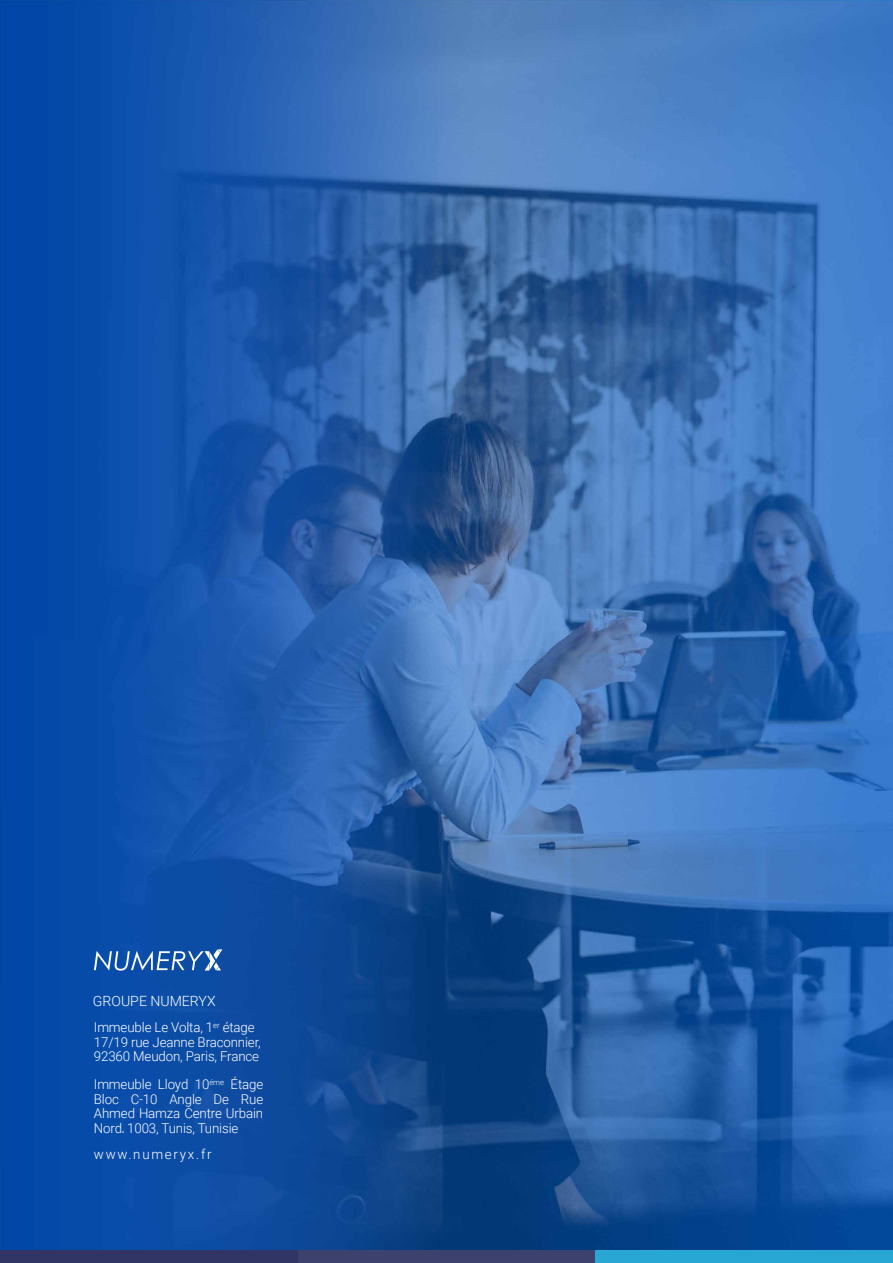
<style>
.page{position:relative;width:893px;height:1263px;background:#fff}
.page>*{position:absolute;margin:0;border:0;box-sizing:border-box;transform-origin:0 0}
.t1{font:300 14.1px "Roboto";color:#fff}
.t2{font:300 13.5px/14.7px "Roboto";letter-spacing:-.01em;color:#fff}
.t3{font:300 13.5px "Roboto";letter-spacing:.13em;color:#fff}
.s1{font-family:"Adobe Arabic";font-weight:400}
</style>
<div class="page">
<img style="left:0;top:0;width:893px;height:1250px">
<div style="left:0;top:1250px;width:298px;height:13px;background:#303565"></div>
<div style="left:298px;top:1250px;width:297px;height:13px;background:#3c416d"></div>
<div style="left:595px;top:1250px;width:298px;height:13px;background:#28a6d4"></div>
<svg style="left:94px;top:949px;width:128px;height:21px;background:#497abd"></svg>
<p class="t1" style="left:93px;top:991px;width:124px">GROUPE NUMERYX</p>
<p class="t2" style="left:94px;top:1019px;width:168px">Immeuble Le Volta, 1<sup>er</sup> étage<br>17/19 rue Jeanne Braconnier,<br>92360 Meudon, Paris, France</p>
<p class="t2" style="left:94px;top:1076px;width:171px;text-align:justify">Immeuble Lloyd 10<sup>éme</sup> Étage Bloc C-10 Angle De Rue Ahmed Hamza Centre Urbain Nord<span class="s1">،</span> 1003, Tunis, Tunisie</p>
<p class="t3" style="left:94px;top:1145px;width:119px">www.numeryx.fr</p>
</div>
